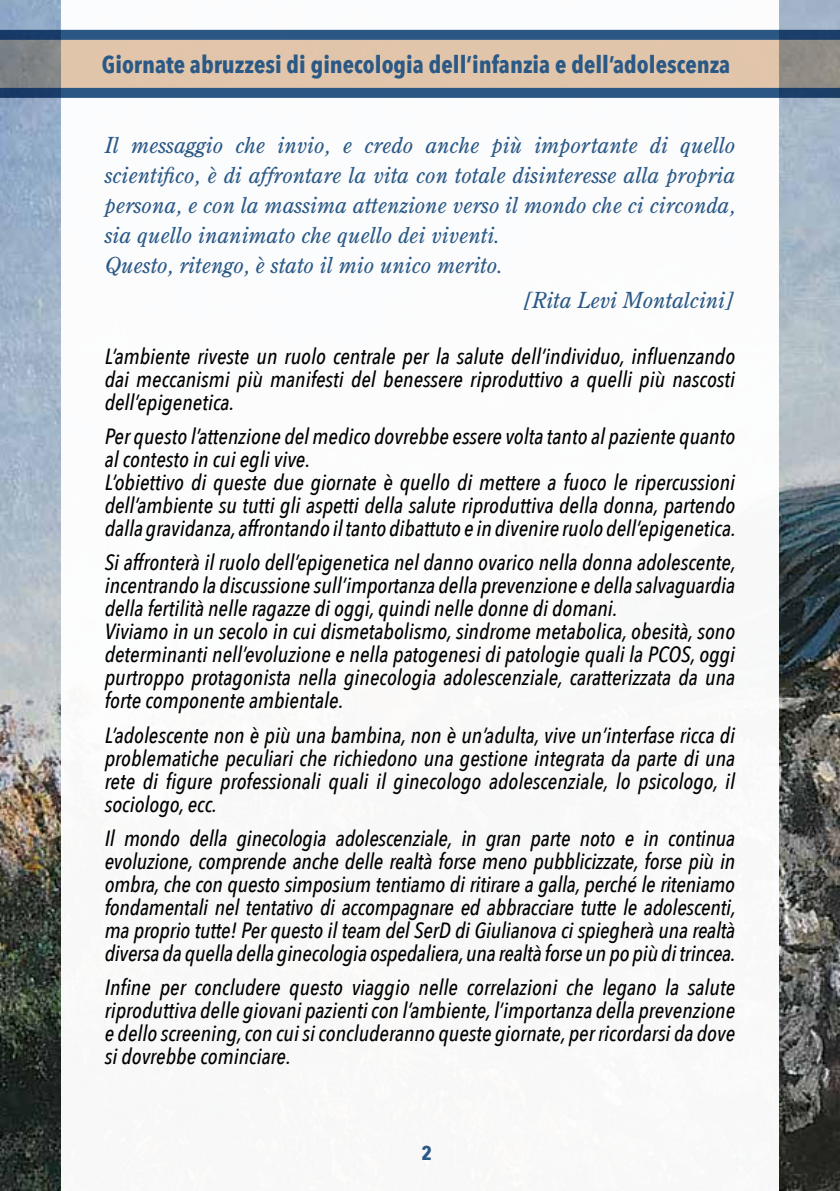
<style>
.page{position:relative;width:840px;height:1191px;background:#fff}
.page>*{position:absolute;margin:0;border:0;box-sizing:border-box;transform-origin:0 0}
.t1{font:700 24px "Avenir Next Condensed";color:#2b5986}
.t2{font:italic 500 22px/23px "Avenir Next Condensed";color:#000;text-align:justify}
.t3{font:italic 22px/30px "Century Old Style";color:#2b5986}
.t4{font:700 20px "Avenir Next Condensed";color:#2b5986}
</style>
<div class="page">
<img style="left:0;top:0;width:839px;height:1191px">
<div style="left:61px;top:0;width:717px;height:1191px;background:#fff"></div>
<svg style="left:0;top:30px;width:839px;height:68px;background:#a19d9a"></svg>
<img style="left:792px;top:374px;width:47px;height:188px">
<p class="t1" style="left:102px;top:49px;width:629px">Giornate abruzzesi di ginecologia dell’infanzia e dell’adolescenza</p>
<p class="t3" style="left:105px;top:129px;width:631px">Il messaggio che invio, e credo anche più importante di quello scientifico, è di affrontare la vita con totale disinteresse alla propria persona, e con la massima attenzione verso il mondo che ci circonda, sia quello inanimato che quello dei viventi.<br>Questo, ritengo, è stato il mio unico merito.</p>
<p class="t3" style="left:522px;top:285px;width:214px">[Rita Levi Montalcini]</p>
<p class="t2" style="left:105px;top:344px;width:631px">L’ambiente riveste un ruolo centrale per la salute dell’individuo, influenzando dai meccanismi più manifesti del benessere riproduttivo a quelli più nascosti dell’epigenetica.</p>
<p class="t2" style="left:105px;top:425px;width:632px;text-align:left">Per questo l’attenzione del medico dovrebbe essere volta tanto al paziente quanto al contesto in cui egli vive.<br>L’obiettivo di queste due giornate è quello di mettere a fuoco le ripercussioni dell’ambiente su tutti gli aspetti della salute riproduttiva della donna, partendo dalla gravidanza, affrontando il tanto dibattuto e in divenire ruolo dell’epigenetica.</p>
<p class="t2" style="left:105px;top:551px;width:632px;text-align:left">Si affronterà il ruolo dell’epigenetica nel danno ovarico nella donna adolescente, incentrando la discussione sull’importanza della prevenzione e della salvaguardia della fertilità nelle ragazze di oggi, quindi nelle donne di domani.<br>Viviamo in un secolo in cui dismetabolismo, sindrome metabolica, obesità, sono determinanti nell’evoluzione e nella patogenesi di patologie quali la PCOS, oggi purtroppo protagonista nella ginecologia adolescenziale, caratterizzata da una forte componente ambientale.</p>
<p class="t2" style="left:105px;top:723px;width:631px">L’adolescente non è più una bambina, non è un’adulta, vive un’interfase ricca di problematiche peculiari che richiedono una gestione integrata da parte di una rete di figure professionali quali il ginecologo adolescenziale, lo psicologo, il sociologo, ecc.</p>
<p class="t2" style="left:105px;top:827px;width:632px">Il mondo della ginecologia adolescenziale, in gran parte noto e in continua evoluzione, comprende anche delle realtà forse meno pubblicizzate, forse più in ombra, che con questo simposium tentiamo di ritirare a galla, perché le riteniamo fondamentali nel tentativo di accompagnare ed abbracciare tutte le adolescenti, ma proprio tutte! Per questo il team del SerD di Giulianova ci spiegherà una realtà diversa da quella della ginecologia ospedaliera, una realtà forse un po più di trincea.</p>
<p class="t2" style="left:105px;top:976px;width:631px">Infine per concludere questo viaggio nelle correlazioni che legano la salute riproduttiva delle giovani pazienti con l’ambiente, l’importanza della prevenzione e dello screening, con cui si concluderanno queste giornate, per ricordarsi da dove si dovrebbe cominciare.</p>
<p class="t4" style="left:421px;top:1140px;width:12px">2</p>
</div>
